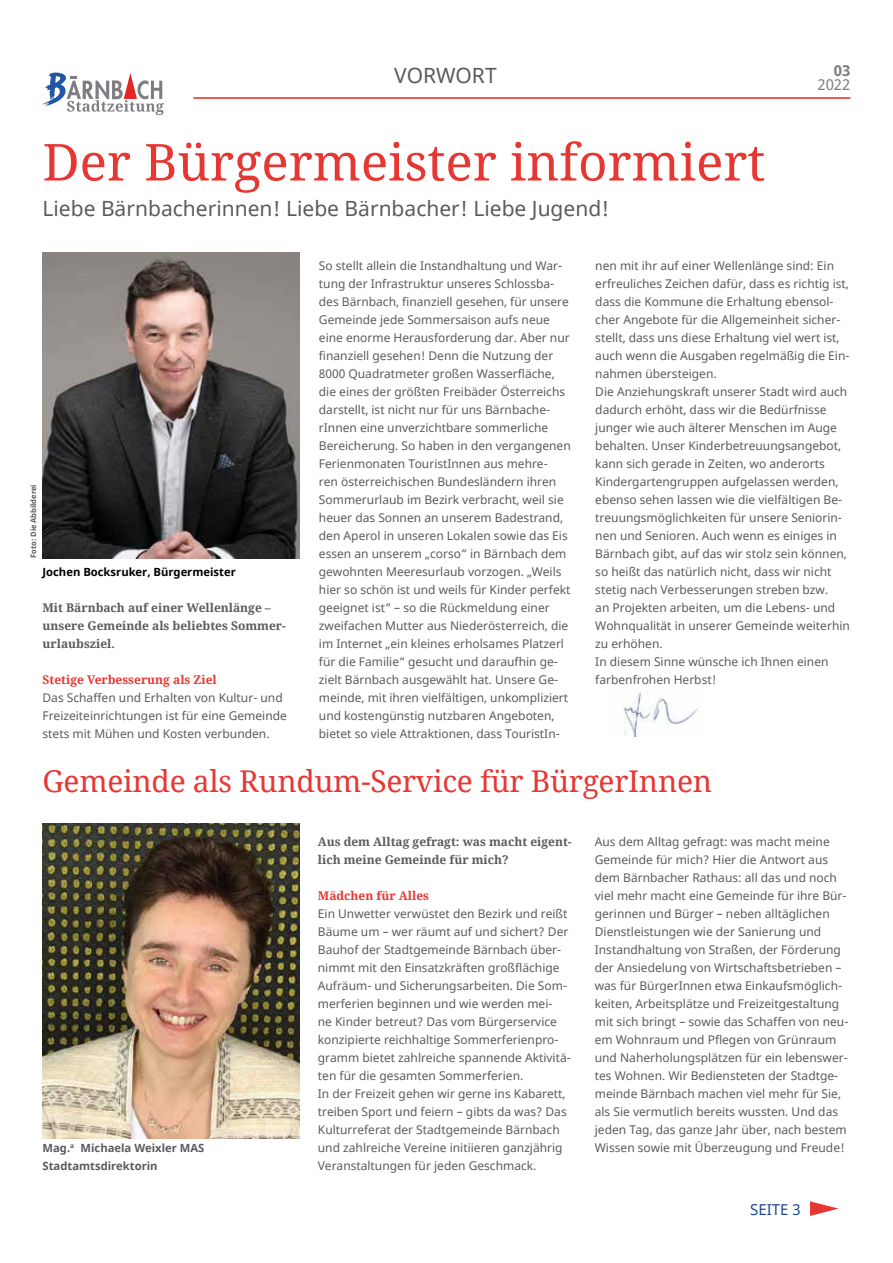
<style>
.page{position:relative;width:893px;height:1263px;background:#fff}
.page>*{position:absolute;margin:0;border:0;box-sizing:border-box;transform-origin:0 0}
.t1{font:51px "Noto Serif";color:#e73733}
.t2{font:30px "Noto Serif";letter-spacing:-.01em;color:#e73733}
.t3{font:21px "Noto Sans";color:#5b5b5f}
.t4{font:15px "Noto Sans";color:#1d4596}
.t5{font:15px "Noto Sans";color:#7d7d83}
.t6{font:700 15px "Noto Sans";color:#7d7d83}
.t7{font:12px/18px "Noto Sans";color:#5b5b5f}
.t8{font:700 12px/18px "Noto Serif";color:#5b5b5f}
.t9{font:700 12px "Noto Serif";color:#e73733}
.t10{font:700 11.25px "Noto Sans";color:#5b5b5f}
.t11{font:700 11.25px "Noto Sans";color:#000}
.t12{font:700 7.5px "Noto Sans";color:#5b5b5f}
</style>
<div class="page">
<svg style="left:810px;top:1201px;width:29px;height:15px"></svg>
<hr style="left:193px;top:97px;width:657px;height:2px;background:#e52624">
<svg style="left:42px;top:73px;width:122px;height:42px"></svg>
<img style="left:43px;top:252px;width:257px;height:306px">
<img style="left:43px;top:824px;width:257px;height:314px">
<img style="left:623px;top:692px;width:76px;height:45px">
<h3 class="t3" style="left:394px;top:61px;width:104px">VORWORT</h3>
<h1 class="t1" style="left:43px;top:127px;width:724px">Der Bürgermeister informiert</h1>
<h3 class="t3" style="left:43px;top:194px;width:568px">Liebe Bärnbacherinnen! Liebe Bärnbacher! Liebe Jugend!</h3>
<p class="t6" style="left:834px;top:60px;width:18px">03</p>
<p class="t5" style="left:817px;top:74px;width:35px">2022</p>
<p class="t12" style="left:28px;top:558px;width:75px;rotate:-90deg">Foto: Die Abbilderei</p>
<p class="t11" style="left:43px;top:564px;width:195px">Jochen Bocksruker, Bürgermeister</p>
<p class="t8" style="left:43px;top:598px;width:245px">Mit Bärnbach auf einer Wellenlänge – unsere Gemeinde als beliebtes Sommer&shy;urlaubsziel.</p>
<p class="t9" style="left:43px;top:671px;width:176px">Stetige Verbesserung als Ziel</p>
<p class="t7" style="left:43px;top:689px;width:246px">Das Schaffen und Erhalten von Kultur- und<br>Freizeiteinrichtungen ist für eine Gemeinde stets mit Mühen und Kosten verbunden.</p>
<p class="t7" style="left:319px;top:257px;width:253px">So stellt allein die Instandhaltung und War&shy;tung der Infrastruktur unseres Schlossba&shy;des Bärnbach, finanziell gesehen, für unsere Gemeinde jede Sommersaison aufs neue eine enorme Herausforderung dar. Aber nur finanziell gesehen! Denn die Nutzung der 8000 Quadratmeter großen Wasserfläche, die eines der größten Freibäder Österreichs darstellt, ist nicht nur für uns Bärnbache&shy;rInnen eine unverzichtbare sommerliche Bereicherung. So haben in den vergangenen Ferienmonaten TouristInnen aus mehre-<br>ren österreichischen Bundesländern ihren Sommerurlaub im Bezirk verbracht, weil sie heuer das Sonnen an unserem Badestrand, den Aperol in unseren Lokalen sowie das Eis essen an unserem „corso“ in Bärnbach dem gewohnten Meeresurlaub vorzogen. „Weils hier so schön ist und weils für Kinder perfekt geeignet ist“ – so die Rückmeldung einer zweifachen Mutter aus Niederösterreich, die im Internet „ein kleines erholsames Platzerl für die Familie“ gesucht und daraufhin ge&shy;zielt Bärnbach ausgewählt hat. Unsere Ge&shy;meinde, mit ihren vielfältigen, unkompliziert und kostengünstig nutzbaren Angeboten, bietet so viele Attraktionen, dass TouristIn-</p>
<p class="t7" style="left:595px;top:257px;width:256px">nen mit ihr auf einer Wellenlänge sind: Ein erfreuliches Zeichen dafür, dass es richtig ist, dass die Kommune die Erhaltung ebensol&shy;cher Angebote für die Allgemeinheit sicher&shy;stellt, dass uns diese Erhaltung viel wert ist, auch wenn die Ausgaben regelmäßig die Ein&shy;nahmen übersteigen.<br>Die Anziehungskraft unserer Stadt wird auch dadurch erhöht, dass wir die Bedürfnisse junger wie auch älterer Menschen im Auge behalten. Unser Kinderbetreuungsangebot, kann sich gerade in Zeiten, wo anderorts Kindergartengruppen aufgelassen werden, ebenso sehen lassen wie die vielfältigen Be&shy;treuungsmöglichkeiten für unsere Seniorin&shy;nen und Senioren. Auch wenn es einiges in Bärnbach gibt, auf das wir stolz sein können, so heißt das natürlich nicht, dass wir nicht stetig nach Verbesserungen streben bzw.<br>an Projekten arbeiten, um die Lebens- und Wohnqualität in unserer Gemeinde weiterhin zu erhöhen.<br>In diesem Sinne wünsche ich Ihnen einen farbenfrohen Herbst!</p>
<h2 class="t2" style="left:43px;top:761px;width:671px">Gemeinde als Rundum-Service für BürgerInnen</h2>
<p class="t8" style="left:318px;top:832px;width:255px">Aus dem Alltag gefragt: was macht eigent&shy;lich meine Gemeinde für mich?</p>
<p class="t9" style="left:318px;top:887px;width:113px">Mädchen für Alles</p>
<p class="t7" style="left:318px;top:905px;width:254px">Ein Unwetter verwüstet den Bezirk und reißt Bäume um – wer räumt auf und sichert? Der Bauhof der Stadtgemeinde Bärnbach über&shy;nimmt mit den Einsatzkräften großflächige Aufräum- und Sicherungsarbeiten. Die Som&shy;merferien beginnen und wie werden mei-<br>ne Kinder betreut? Das vom Bürgerservice konzipierte reichhaltige Sommerferienpro&shy;gramm bietet zahlreiche spannende Aktivitä&shy;ten für die gesamten Sommerferien.<br>In der Freizeit gehen wir gerne ins Kabarett, treiben Sport und feiern – gibts da was? Das Kulturreferat der Stadtgemeinde Bärnbach und zahlreiche Vereine initiieren ganzjährig Veranstaltungen für jeden Geschmack.</p>
<p class="t7" style="left:595px;top:833px;width:255px">Aus dem Alltag gefragt: was macht meine Gemeinde für mich? Hier die Antwort aus dem Bärnbacher Rathaus: all das und noch viel mehr macht eine Gemeinde für ihre Bür&shy;gerinnen und Bürger – neben alltäglichen Dienstleistungen wie der Sanierung und Instandhaltung von Straßen, der Förderung der Ansiedelung von Wirtschaftsbetrieben – was für BürgerInnen etwa Einkaufsmöglich&shy;keiten, Arbeitsplätze und Freizeitgestaltung mit sich bringt – sowie das Schaffen von neu&shy;em Wohnraum und Pflegen von Grünraum und Naherholungsplätzen für ein lebenswer&shy;tes Wohnen. Wir Bediensteten der Stadtge&shy;meinde Bärnbach machen viel mehr für Sie, als Sie vermutlich bereits wussten. Und das jeden Tag, das ganze Jahr über, nach bestem</p>
<p class="t10" style="left:43px;top:1140px;width:163px">Mag.<sup>a</sup> Michaela Weixler MAS</p>
<p class="t7" style="left:595px;top:1139px;width:251px">Wissen sowie mit Überzeugung und Freude!</p>
<p class="t10" style="left:43px;top:1158px;width:117px">Stadtamtsdirektorin</p>
<p class="t4" style="left:750px;top:1199px;width:52px">SEITE 3</p>
</div>
